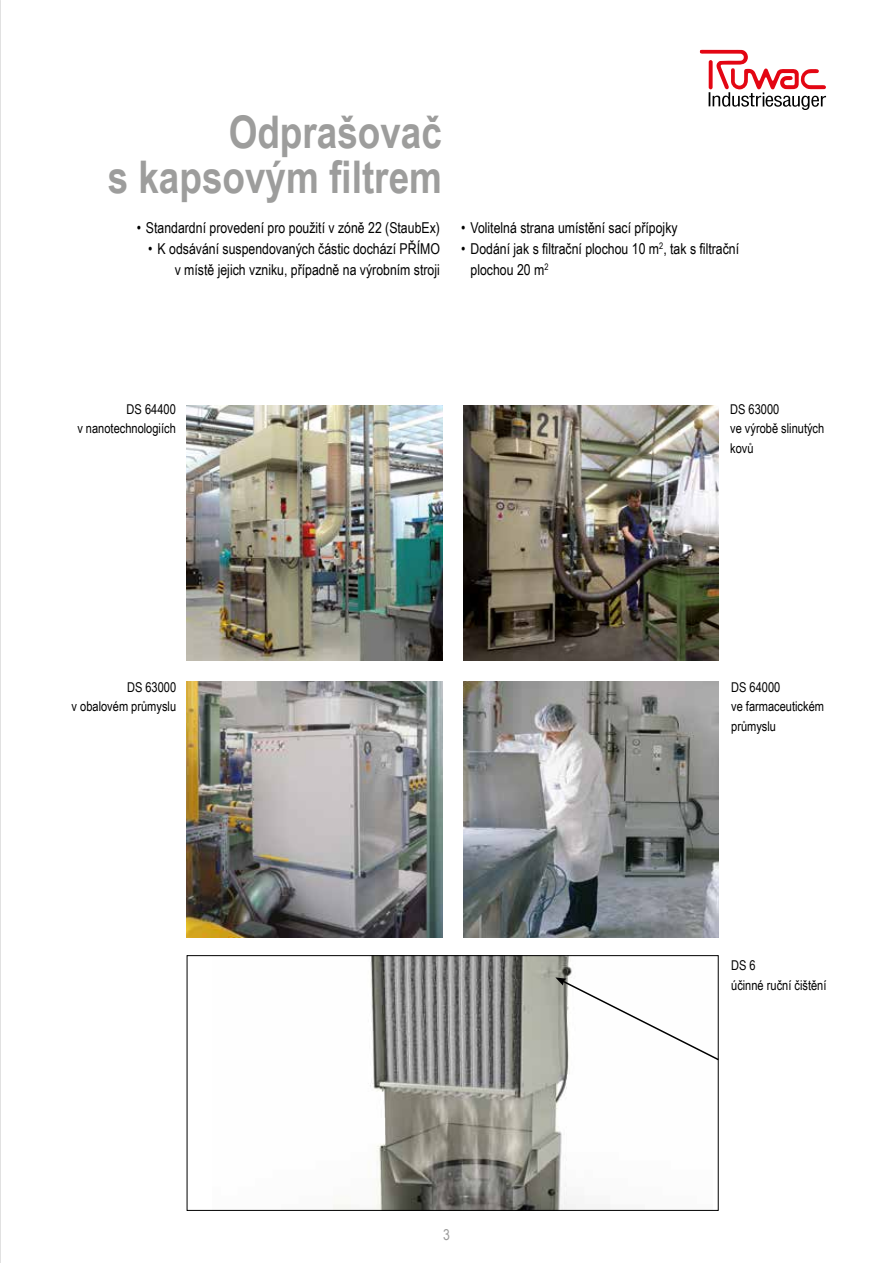
<style>
.page{position:relative;width:893px;height:1263px;background:#fff}
.page>*{position:absolute;margin:0;border:0;box-sizing:border-box;transform-origin:0 0}
.t1{font:700 45px/45px "Arial Narrow";color:#9d9d9c;text-align:right}
.t2{font:15px/21px "Arial Narrow";color:#000;text-align:right}
.t3{font:15px "Arial Narrow";color:#9d9d9c}
.t4{font:13.5px/19.5px "Arial Narrow";color:#000}
</style>
<div class="page">
<hr style="left:0;top:0;width:1px;height:1263px;background:#000">
<img style="left:187px;top:405px;width:255px;height:256px">
<img style="left:187px;top:682px;width:255px;height:255px">
<img style="left:463px;top:405px;width:255px;height:256px">
<img style="left:463px;top:682px;width:255px;height:255px">
<img style="left:334px;top:957px;width:242px;height:251px">
<div style="left:187px;top:955px;width:531px;height:255px;border:1px solid #000"></div>
<svg style="left:700px;top:50px;width:126px;height:60px"></svg>
<svg style="left:555px;top:977px;width:164px;height:85px"></svg>
<h1 class="t1" style="left:108px;top:107px;width:336px">Odprašovač<br>s kapsovým filtrem</h1>
<p class="t2" style="left:137px;top:217px;width:305px">• Standardní provedení pro použití v zóně 22 (StaubEx)</p>
<p class="t2" style="left:148px;top:238px;width:293px">• K odsávání suspendovaných částic dochází PŘÍMO v místě jejich vzniku, případně na výrobním stroji</p>
<p class="t2" style="left:461px;top:217px;width:218px">• Volitelná strana umístění sací přípojky</p>
<p class="t2" style="left:470px;top:238px;width:270px;text-align:left;text-indent:-9px">• Dodání jak s filtrační plochou 10 m<sup>2</sup>, tak s filtrační plochou 20 m<sup>2</sup></p>
<p class="t4" style="left:77px;top:399px;width:100px;text-align:right">DS 64400<br>v nanotechnologiích</p>
<p class="t4" style="left:730px;top:399px;width:96px">DS 63000<br>ve výrobě slinutých kovů</p>
<p class="t4" style="left:72px;top:677px;width:106px;text-align:right">DS 63000<br>v obalovém průmyslu</p>
<p class="t4" style="left:731px;top:677px;width:94px">DS 64000<br>ve farmaceutickém průmyslu</p>
<p class="t4" style="left:731px;top:955px;width:97px">DS 6<br>účinné ruční čištění</p>
<p class="t3" style="left:443px;top:1223px;width:8px">3</p>
</div>
